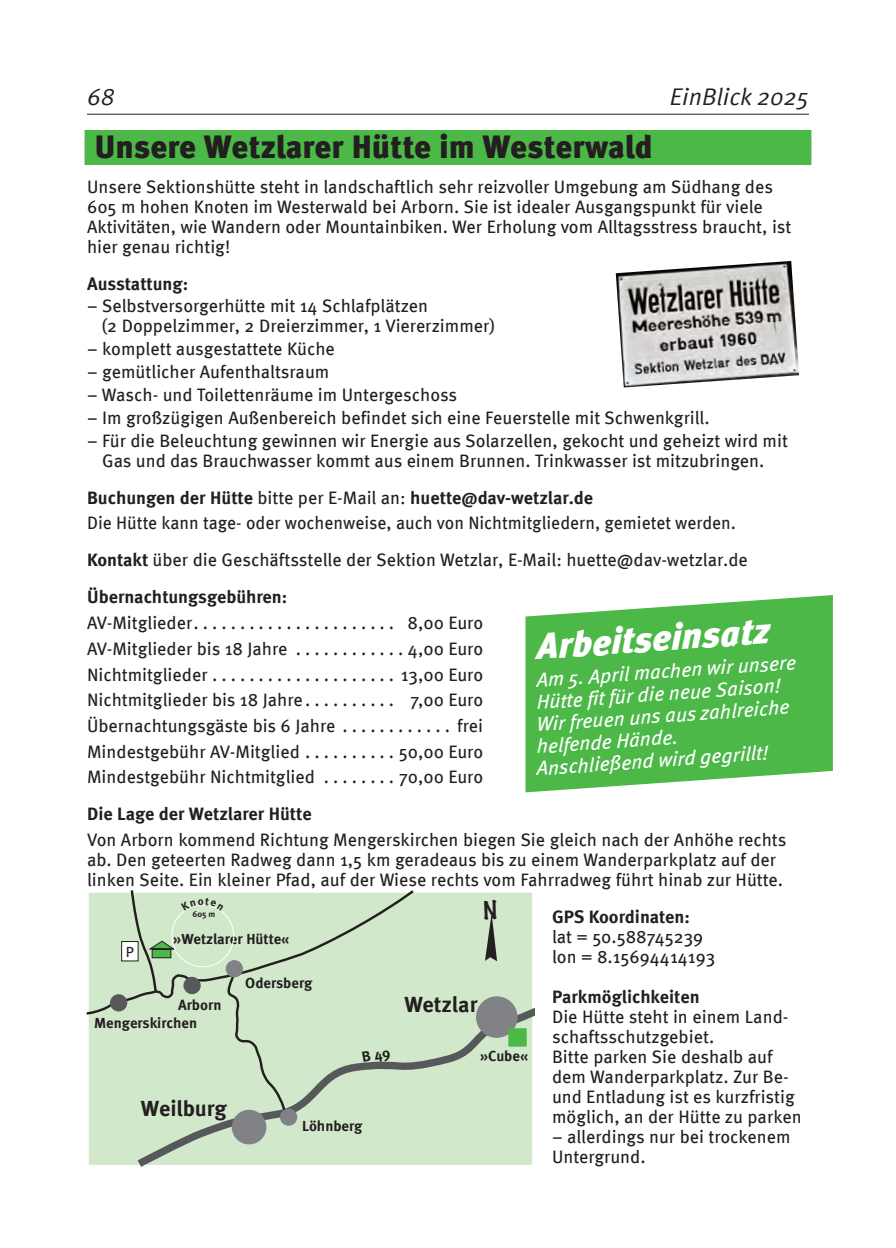
<style>
.page{position:relative;width:896px;height:1248px;background:#fff}
.page>*{position:absolute;margin:0;border:0;box-sizing:border-box;transform-origin:0 0}
.t1{font:italic 900 36px "Meta Pro";color:#fff}
.t2{font:900 32px "Meta Pro";color:#231f20}
.t3{font:italic 24px "Meta Pro";color:#231f20}
.t4{font:100 23.2px "Marker Felt";color:#231f20}
.t5{font:700 22px "Meta Pro";letter-spacing:-.005em;color:#231f20}
.t6{font:italic 20px/22px "Meta Pro";color:#fff}
.t7{font:18px/20px "Meta Pro";color:#231f20}
.t8{font:700 18px "Meta Pro";color:#231f20}
.t9{font:700 14.6px "Meta Pro";color:#231f20}
.t10{font:14.6px "Meta Pro";color:#231f20}
.t11{font:700 8.6px "Meta Pro";color:#231f20}
.s1{font-weight:700}
</style>
<div class="page">
<hr style="left:87px;top:114px;width:722px;height:1px;background:#231f20">
<div style="left:85px;top:130px;width:726px;height:34px;background:#4cb848"></div>
<img style="left:616px;top:261px;width:183px;height:126px">
<div style="left:85px;top:888px;width:451px;height:280px;background:#d2e8ca;border:4px solid #fff"></div>
<svg style="left:132px;top:999px;width:404px;height:169px"></svg>
<div style="left:476px;top:996px;width:41px;height:41px;background:#808285;border-radius:50%"></div>
<div style="left:232px;top:1109px;width:34px;height:35px;background:#808285;border-radius:50%"></div>
<div style="left:509px;top:1028px;width:17px;height:17px;background:#4cb848;border:1px solid #4cb848"></div>
<div style="left:535px;top:993px;width:17px;height:22px;background:#fff"></div>
<div style="left:280px;top:1108px;width:17px;height:17px;background:#808285;border-radius:50%"></div>
<svg style="left:485px;top:914px;width:12px;height:47px"></svg>
<svg style="left:525px;top:595px;width:308px;height:197px;background:#5fbf5b"></svg>
<svg style="left:85px;top:888px;width:330px;height:228px"></svg>
<h3 class="t3" style="left:87px;top:79px;width:29px">68</h3>
<h3 class="t3" style="left:670px;top:79px;width:140px">EinBlick 2025</h3>
<h2 class="t2" style="left:95px;top:122px;width:559px">Unsere Wetzlarer Hütte im Westerwald</h2>
<p class="t7" style="left:87px;top:175px;width:706px">Unsere Sektionshütte steht in landschaftlich sehr reizvoller Umgebung am Südhang des 605 m hohen Knoten im Westerwald bei Arborn. Sie ist idealer Ausgangspunkt für viele Aktivitäten, wie Wandern oder Mountainbiken. Wer Erholung vom Alltagsstress braucht, ist hier genau richtig!</p>
<p class="t8" style="left:87px;top:269px;width:103px">Ausstattung:</p>
<p class="t7" style="left:102px;top:295px;width:395px;text-indent:-15px">– Selbstversorgerhütte mit 14 Schlafplätzen<br>(2 Doppelzimmer, 2 Dreierzimmer, 1 Viererzimmer)</p>
<p class="t7" style="left:87px;top:338px;width:249px">– komplett ausgestattete Küche</p>
<p class="t7" style="left:87px;top:360px;width:244px">– gemütlicher Aufenthaltsraum</p>
<p class="t7" style="left:87px;top:383px;width:372px">– Wasch- und Toilettenräume im Untergeschoss</p>
<p class="t7" style="left:87px;top:406px;width:621px">– Im großzügigen Außenbereich befindet sich eine Feuerstelle mit Schwenkgrill.</p>
<p class="t7" style="left:102px;top:429px;width:687px;text-indent:-15px">– Für die Beleuchtung gewinnen wir Energie aus Solarzellen, gekocht und geheizt wird mit<br>Gas und das Brauchwasser kommt aus einem Brunnen. Trinkwasser ist mitzubringen.</p>
<p class="t7" style="left:87px;top:483px;width:648px;line-height:25.6px"><span class="s1">Buchungen der Hütte</span> bitte per E-Mail an: <span class="s1">huette@dav-wetzlar.de<br></span>Die Hütte kann tage- oder wochenweise, auch von Nichtmitgliedern, gemietet werden.</p>
<p class="t7" style="left:87px;top:540px;width:662px;line-height:37px"><span class="s1">Kontakt</span> über die Geschäftsstelle der Sektion Wetzlar, E-Mail: huette@dav-wetzlar.de<br><span class="s1">Übernachtungsgebühren:</span></p>
<p class="t7" style="left:87px;top:609px;width:397px;line-height:25.6px;text-align:justify">AV-Mitglieder . . . . . . . . . . . . . . . . . . . . . . 8,00 Euro AV-Mitglieder bis 18 Jahre . . . . . . . . . . . 4,00 Euro Nichtmitglieder . . . . . . . . . . . . . . . . . . . 13,00 Euro Nichtmitglieder bis 18 Jahre . . . . . . . . .</p>
<h1 class="t1" style="left:534px;top:618px;width:235px;rotate:-4deg">Arbeitseinsatz</h1>
<p class="t6" style="left:529px;top:668px;width:268px;text-indent:6px;rotate:-4deg">Am 5. April machen wir unsere<br>Hütte fit für die neue Saison!<br>Wir freuen uns aus zahlreiche helfende Hände.<br>Anschließend wird gegrillt!</p>
<p class="t7" style="left:87px;top:686px;width:397px;line-height:25.6px;text-align:justify;text-indent:324px">7,00 Euro Übernachtungsgäste bis 6 Jahre . . . . . . . . . . . frei Mindestgebühr AV-Mitglied . . . . . . . . . . 50,00 Euro Mindestgebühr Nichtmitglied . . . . . . . . 70,00 Euro</p>
<p class="t8" style="left:87px;top:799px;width:226px">Die Lage der Wetzlarer Hütte</p>
<p class="t7" style="left:87px;top:828px;width:701px">Von Arborn kommend Richtung Mengerskirchen biegen Sie gleich nach der Anhöhe rechts ab. Den geteerten Radweg dann 1,5 km geradeaus bis zu einem Wanderparkplatz auf der linken Seite. Ein kleiner Pfad, auf der Wiese rechts vom Fahrradweg führt hinab zur Hütte.</p>
<p class="t8" style="left:552px;top:902px;width:139px">GPS Koordinaten:</p>
<p class="t7" style="left:552px;top:925px;width:165px">lat = 50.588745239 lon = 8.15694414193</p>
<p class="t8" style="left:552px;top:982px;width:149px">Parkmöglichkeiten</p>
<p class="t7" style="left:552px;top:1005px;width:251px">Die Hütte steht in einem Land&shy;schaftsschutzgebiet.<br>Bitte parken Sie deshalb auf dem Wanderparkplatz. Zur Be&shy;und Entladung ist es kurzfristig möglich, an der Hütte zu parken</p>
<p class="t7" style="left:552px;top:1125px;width:240px">– allerdings nur bei trockenem<br>Untergrund.</p>
<p class="t11" style="left:192px;top:906px;width:25px">605 m</p>
<p class="t4" style="left:483px;top:891px;width:15px">N</p>
<p class="t9" style="left:173px;top:927px;width:118px">»Wetzlarer Hütte«</p>
<p class="t10" style="left:126px;top:940px;width:10px">P</p>
<p class="t9" style="left:245px;top:970px;width:68px">Odersberg</p>
<p class="t5" style="left:404px;top:987px;width:75px">Wetzlar</p>
<p class="t9" style="left:178px;top:992px;width:45px">Arborn</p>
<p class="t9" style="left:94px;top:1011px;width:105px">Mengerskirchen</p>
<p class="t9" style="left:480px;top:1044px;width:50px">»Cube«</p>
<p class="t5" style="left:141px;top:1090px;width:87px">Weilburg</p>
<p class="t9" style="left:302px;top:1114px;width:62px">Löhnberg</p>
</div>
